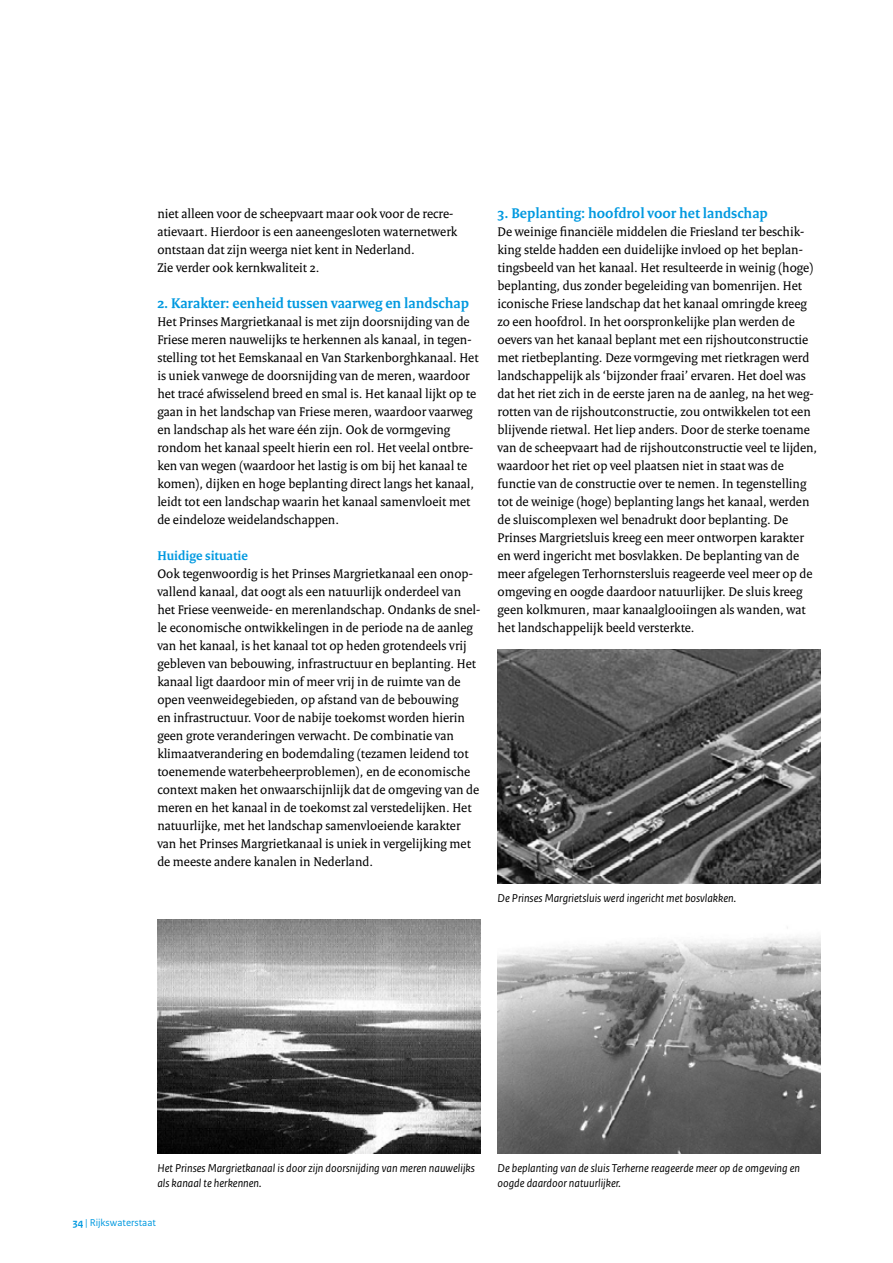
<style>
.page{position:relative;width:893px;height:1263px;background:#fff}
.page>*{position:absolute;margin:0;border:0;box-sizing:border-box;transform-origin:0 0}
.t1{font:700 15px "Rijksoverheid Serif";color:#0099e0}
.t2{font:13.5px/18px "Rijksoverheid Serif";color:#000}
.t3{font:700 13.5px "Rijksoverheid Serif";color:#0099e0}
.t4{font:italic 12px/15px "Rijksoverheid Sans Text";color:#000}
.t5{font:10.5px "Rijksoverheid Sans Text";color:#0099e0}
.s1{font-weight:700}
</style>
<div class="page">
<img style="left:157px;top:920px;width:323px;height:234px">
<img style="left:497px;top:927px;width:324px;height:227px">
<img style="left:497px;top:650px;width:324px;height:234px">
<p class="t2" style="left:157px;top:204px;width:301px">niet alleen voor de scheepvaart maar ook voor de recre&shy;atievaart. Hierdoor is een aaneengesloten waternetwerk ontstaan dat zijn weerga niet kent in Nederland.<br>Zie verder ook kernkwaliteit 2.</p>
<p class="t1" style="left:157px;top:294px;width:313px">2. Karakter: eenheid tussen vaarweg en landschap</p>
<p class="t2" style="left:157px;top:312px;width:323px">Het Prinses Margrietkanaal is met zijn doorsnijding van de Friese meren nauwelijks te herkennen als kanaal, in tegen&shy;stelling tot het Eemskanaal en Van Starkenborghkanaal. Het is uniek vanwege de doorsnijding van de meren, waardoor het tracé afwisselend breed en smal is. Het kanaal lijkt op te gaan in het landschap van Friese meren, waardoor vaarweg en landschap als het ware één zijn. Ook de vormgeving rondom het kanaal speelt hierin een rol. Het veelal ontbre&shy;ken van wegen (waardoor het lastig is om bij het kanaal te komen), dijken en hoge beplanting direct langs het kanaal, leidt tot een landschap waarin het kanaal samenvloeit met de eindeloze weidelandschappen.</p>
<p class="t3" style="left:157px;top:547px;width:92px">Huidige situatie</p>
<p class="t2" style="left:157px;top:564px;width:324px">Ook tegenwoordig is het Prinses Margrietkanaal een onop&shy;vallend kanaal, dat oogt als een natuurlijk onderdeel van het Friese veenweide- en merenlandschap. Ondanks de snel&shy;le economische ontwikkelingen in de periode na de aanleg van het kanaal, is het kanaal tot op heden grotendeels vrij gebleven van bebouwing, infrastructuur en beplanting. Het kanaal ligt daardoor min of meer vrij in de ruimte van de open veenweidegebieden, op afstand van de bebouwing<br>en infrastructuur. Voor de nabije toekomst worden hierin geen grote veranderingen verwacht. De combinatie van klimaatverandering en bodemdaling (tezamen leidend tot toenemende waterbeheerproblemen), en de economische context maken het onwaarschijnlijk dat de omgeving van de meren en het kanaal in de toekomst zal verstedelijken. Het natuurlijke, met het landschap samenvloeiende karakter van het Prinses Margrietkanaal is uniek in vergelijking met de meeste andere kanalen in Nederland.</p>
<p class="t1" style="left:497px;top:204px;width:272px">3. Beplanting: hoofdrol voor het landschap</p>
<p class="t2" style="left:497px;top:222px;width:321px">De weinige financiële middelen die Friesland ter beschik&shy;king stelde hadden een duidelijke invloed op het beplan&shy;tingsbeeld van het kanaal. Het resulteerde in weinig (hoge) beplanting, dus zonder begeleiding van bomenrijen. Het iconische Friese landschap dat het kanaal omringde kreeg zo een hoofdrol. In het oorspronkelijke plan werden de oevers van het kanaal beplant met een rijshoutconstructie met rietbeplanting. Deze vormgeving met rietkragen werd landschappelijk als ‘bijzonder fraai’ ervaren. Het doel was dat het riet zich in de eerste jaren na de aanleg, na het weg&shy;rotten van de rijshoutconstructie, zou ontwikkelen tot een blijvende rietwal. Het liep anders. Door de sterke toename van de scheepvaart had de rijshoutconstructie veel te lijden, waardoor het riet op veel plaatsen niet in staat was de functie van de constructie over te nemen. In tegenstelling tot de weinige (hoge) beplanting langs het kanaal, werden de sluiscomplexen wel benadrukt door beplanting. De Prinses Margrietsluis kreeg een meer ontworpen karakter en werd ingericht met bosvlakken. De beplanting van de meer afgelegen Terhornstersluis reageerde veel meer op de omgeving en oogde daardoor natuurlijker. De sluis kreeg geen kolkmuren, maar kanaalglooiingen als wanden, wat het landschappelijk beeld versterkte.</p>
<p class="t4" style="left:497px;top:891px;width:240px">De Prinses Margrietsluis werd ingericht met bosvlakken.</p>
<p class="t4" style="left:157px;top:1161px;width:319px">Het Prinses Margrietkanaal is door zijn doorsnijding van meren nauwelijks als kanaal te herkennen.</p>
<p class="t4" style="left:497px;top:1161px;width:304px">De beplanting van de sluis Terherne reageerde meer op de omgeving en oogde daardoor natuurlijker.</p>
<p class="t5" style="left:73px;top:1216px;width:85px"><span class="s1">34</span> | Rijkswaterstaat</p>
</div>
